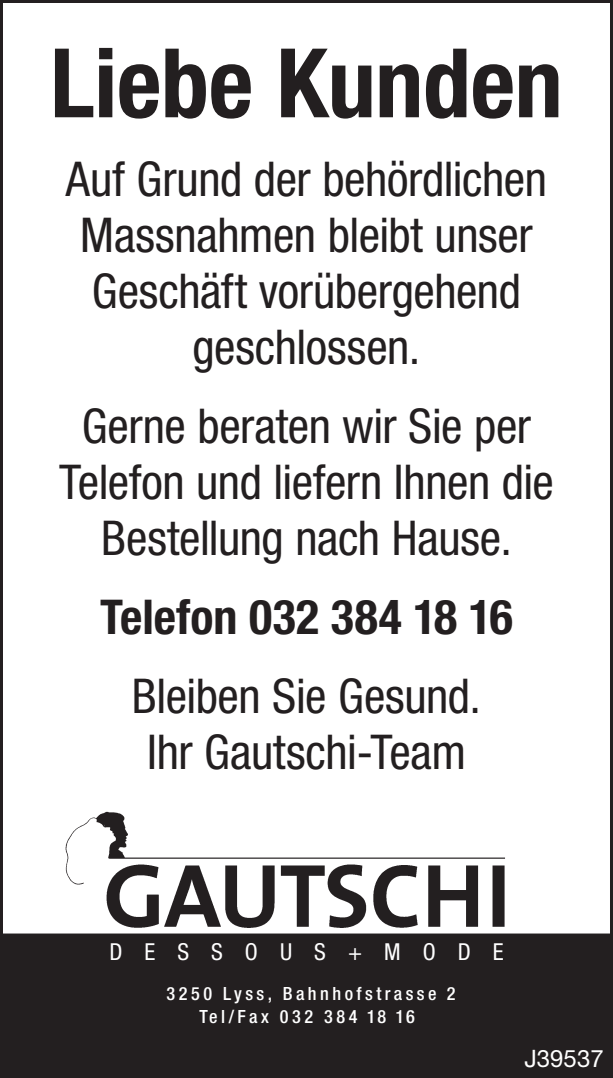
<style>
.page{position:relative;width:613px;height:1078px;background:#fff}
.page>*{position:absolute;margin:0;border:0;box-sizing:border-box;transform-origin:0 0}
.t1{font:700 condensed 96px "Helvetica Neue LT";letter-spacing:-.005em;color:#231f20}
.t2{font:condensed 48px/56px "Helvetica Neue LT";letter-spacing:-.01em;color:#231f20;text-align:center}
.t3{font:700 condensed 48px "Helvetica Neue LT";color:#231f20}
.t4{font:24px "Helvetica Neue LT";color:#fff}
.t5{font:condensed 23.2px "Helvetica Neue LT";letter-spacing:.94em;color:#fff}
.t6{font:500 condensed 18px/23.2px "Helvetica Neue LT";letter-spacing:.19em;color:#fff;text-align:center}
</style>
<div class="page">
<div style="left:4px;top:933px;width:604px;height:140px;background:#231f20"></div>
<img style="left:65px;top:811px;width:440px;height:117px">
<div style="left:0;top:0;width:612px;height:1077px;border:3px solid #231f20"></div>
<h1 class="t1" style="left:50px;top:25px;width:514px">Liebe Kunden</h1>
<p class="t2" style="left:66px;top:151px;width:482px">Auf Grund der behördlichen<br>Massnahmen bleibt unser<br>Geschäft vorübergehend geschlossen.</p>
<p class="t2" style="left:59px;top:397px;width:496px">Gerne beraten wir Sie per<br>Telefon und liefern Ihnen die<br>Bestellung nach Hause.</p>
<p class="t3" style="left:100px;top:587px;width:414px">Telefon 032 384 18 16</p>
<p class="t2" style="left:132px;top:667px;width:350px">Bleiben Sie Gesund.<br>Ihr Gautschi-Team</p>
<p class="t5" style="left:109px;top:937px;width:395px">DESSOUS+MODE</p>
<p class="t6" style="left:166px;top:981px;width:290px">3250 Lyss, Bahnhofstrasse 2<br>Tel/Fax 032 384 18 16</p>
<p class="t4" style="left:524px;top:1044px;width:81px">J39537</p>
</div>
